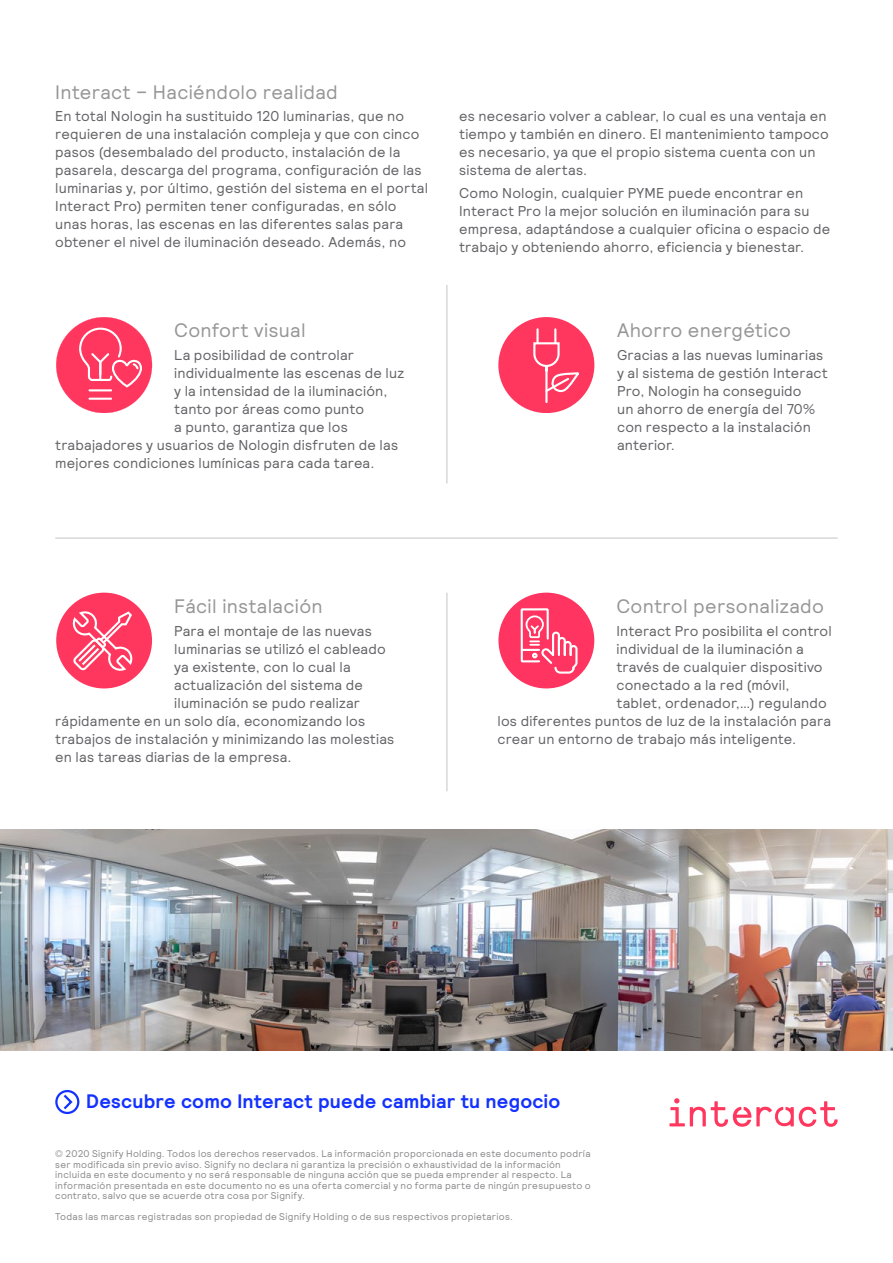
<style>
.page{position:relative;width:893px;height:1263px;background:#fff}
.page>*{position:absolute;margin:0;border:0;box-sizing:border-box;transform-origin:0 0}
.t1{font:19.5px "Relative";letter-spacing:.015em;color:#969696}
.t2{font:700 19.5px "Relative";letter-spacing:.01em;color:#1432ff}
.t3{font:14.25px/18px "Relative";letter-spacing:.01em;color:#636367}
.t4{font:9.75px/10.5px "Relative";letter-spacing:.025em;color:#8a8a8d}
</style>
<div class="page">
<img style="left:0;top:829px;width:893px;height:221px">
<hr style="left:446px;top:285px;width:2px;height:198px;background:#d8d8d9">
<hr style="left:446px;top:593px;width:2px;height:198px;background:#d8d8d9">
<hr style="left:55px;top:537px;width:783px;height:2px;background:#d8d8d9">
<div style="left:498px;top:593px;width:96px;height:95px;background:#ff3460;border-radius:50%"></div>
<svg style="left:520px;top:593px;width:59px;height:81px"></svg>
<div style="left:56px;top:593px;width:96px;height:95px;background:#ff375f;border-radius:50%"></div>
<svg style="left:72px;top:611px;width:61px;height:60px"></svg>
<div style="left:498px;top:317px;width:96px;height:96px;background:#ff375f;border-radius:50%"></div>
<hr style="left:545px;top:366px;width:2px;height:36px;background:#fff">
<svg style="left:533px;top:329px;width:47px;height:65px"></svg>
<svg style="left:56px;top:317px;width:96px;height:96px"></svg>
<div style="left:55px;top:1090px;width:24px;height:24px;border:2px solid #1432ff;border-radius:50%"></div>
<svg style="left:61px;top:1092px;width:13px;height:20px"></svg>
<svg style="left:669px;top:1098px;width:169px;height:29px"></svg>
<h1 class="t1" style="left:55px;top:79px;width:284px">Interact – Haciéndolo realidad</h1>
<p class="t3" style="left:55px;top:107px;width:374px">En total Nologin ha sustituido 120 luminarias, que no requieren de una instalación compleja y que con cinco pasos (desembalado del producto, instalación de la pasarela, descarga del programa, configuración de las luminarias y, por último, gestión del sistema en el portal Interact Pro) permiten tener configuradas, en sólo unas horas, las escenas en las diferentes salas para obtener el nivel de iluminación deseado. Además, no</p>
<p class="t3" style="left:459px;top:107px;width:371px">es necesario volver a cablear, lo cual es una ventaja en tiempo y también en dinero. El mantenimiento tampoco es necesario, ya que el propio sistema cuenta con un sistema de alertas.</p>
<p class="t3" style="left:459px;top:183px;width:372px">Como Nologin, cualquier PYME puede encontrar en Interact Pro la mejor solución en iluminación para su empresa, adaptándose a cualquier oficina o espacio de trabajo y obteniendo ahorro, eficiencia y bienestar.</p>
<h1 class="t1" style="left:174px;top:318px;width:133px">Confort visual</h1>
<p class="t3" style="left:174px;top:345px;width:181px">La posibilidad de controlar</p>
<p class="t3" style="left:174px;top:363px;width:231px">individualmente las escenas de luz</p>
<p class="t3" style="left:174px;top:381px;width:215px">y la intensidad de la iluminación,</p>
<p class="t3" style="left:174px;top:399px;width:191px">tanto por áreas como punto</p>
<p class="t3" style="left:174px;top:417px;width:175px">a punto, garantiza que los</p>
<p class="t3" style="left:55px;top:435px;width:344px">trabajadores y usuarios de Nologin disfruten de las</p>
<p class="t3" style="left:55px;top:453px;width:321px">mejores condiciones lumínicas para cada tarea.</p>
<h1 class="t1" style="left:174px;top:594px;width:150px">Fácil instalación</h1>
<p class="t3" style="left:174px;top:621px;width:199px">Para el montaje de las nuevas</p>
<p class="t3" style="left:174px;top:639px;width:213px">luminarias se utilizó el cableado</p>
<p class="t3" style="left:174px;top:657px;width:178px">ya existente, con lo cual la</p>
<p class="t3" style="left:174px;top:675px;width:190px">actualización del sistema de</p>
<p class="t3" style="left:174px;top:693px;width:187px">iluminación se pudo realizar</p>
<p class="t3" style="left:55px;top:711px;width:312px">rápidamente en un solo día, economizando los</p>
<p class="t3" style="left:55px;top:729px;width:341px">trabajos de instalación y minimizando las molestias</p>
<p class="t3" style="left:55px;top:747px;width:238px">en las tareas diarias de la empresa.</p>
<h1 class="t1" style="left:617px;top:318px;width:176px">Ahorro energético</h1>
<p class="t3" style="left:617px;top:345px;width:212px">Gracias a las nuevas luminarias y al sistema de gestión Interact<br>Pro, Nologin ha conseguido<br>un ahorro de energía del 70% con respecto a la instalación anterior.</p>
<h1 class="t1" style="left:616px;top:594px;width:209px">Control personalizado</h1>
<p class="t3" style="left:616px;top:621px;width:217px">Interact Pro posibilita el control</p>
<p class="t3" style="left:616px;top:639px;width:189px">individual de la iluminación a</p>
<p class="t3" style="left:616px;top:657px;width:208px">través de cualquier dispositivo</p>
<p class="t3" style="left:616px;top:675px;width:175px">conectado a la red (móvil,</p>
<p class="t3" style="left:616px;top:693px;width:212px">tablet, ordenador,…) regulando</p>
<p class="t3" style="left:497px;top:711px;width:335px">los diferentes puntos de luz de la instalación para</p>
<p class="t3" style="left:497px;top:729px;width:300px">crear un entorno de trabajo más inteligente.</p>
<h1 class="t2" style="left:86px;top:1089px;width:475px">Descubre como Interact puede cambiar tu negocio</h1>
<p class="t4" style="left:55px;top:1148px;width:537px">© 2020 Signify Holding. Todos los derechos reservados. La información proporcionada en este documento podría ser modificada sin previo aviso. Signify no declara ni garantiza la precisión o exhaustividad de la información incluida en este documento y no será responsable de ninguna acción que se pueda emprender al respecto. La información presentada en este documento no es una oferta comercial y no forma parte de ningún presupuesto o contrato, salvo que se acuerde otra cosa por Signify.</p>
<p class="t4" style="left:55px;top:1211px;width:459px">Todas las marcas registradas son propiedad de Signify Holding o de sus respectivos propietarios.</p>
</div>
